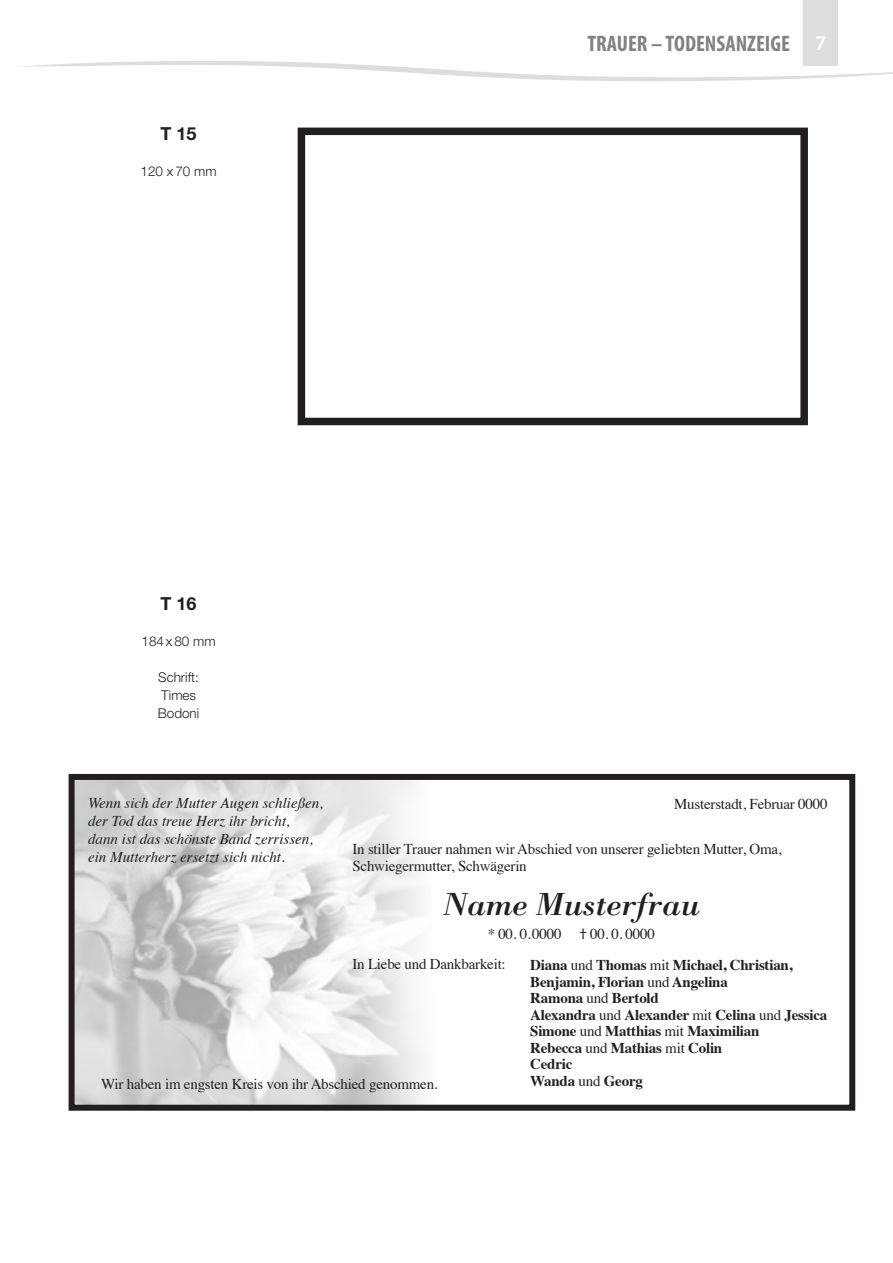
<style>
.page{position:relative;width:893px;height:1263px;background:#fff}
.page>*{position:absolute;margin:0;border:0;box-sizing:border-box;transform-origin:0 0}
._3__GS_1-zeilig_bold{font:italic 33px "Bodoni";letter-spacing:-.015em;color:#231f20;scale:1.05 1}
.t1{font:700 condensed 22.5px "Myriad Pro";color:#808285}
.t2{font:600 21px "Myriad Pro";color:#fff}
.t3{font:700 18px "Helvetica Neue LT Std";color:#231f20}
._3__GS_1-zeilig_bold-2{font:15px/16.5px "Times";letter-spacing:-.015em;color:#231f20}
._3__GS_1-zeilig_bold-3{font:700 15px/16.5px "Times";letter-spacing:-.015em;color:#231f20}
.t4{font:italic 15px "Times";color:#231f20}
.t5{font:300 13.5px/18px "Helvetica Neue LT Std";color:#231f20}
.s1{font-family:"Palatino"}
.s2{font-weight:400}
</style>
<div class="page">
<svg style="left:22px;top:61px;width:871px;height:20px"></svg>
<div style="left:804px;top:0;width:34px;height:65px;background:#dcdddf"></div>
<img style="left:76px;top:781px;width:348px;height:323px">
<div style="left:69px;top:774px;width:786px;height:337px;border:6px solid #231f20"></div>
<div style="left:298px;top:128px;width:510px;height:297px;border:8px solid #231f20"></div>
<p class="t3" style="left:161px;top:123px;width:38px">T 15</p>
<p class="t5" style="left:141px;top:162px;width:78px">120 x 70 mm</p>
<p class="t3" style="left:161px;top:593px;width:38px">T 16</p>
<p class="t5" style="left:142px;top:632px;width:75px">184x 80 mm</p>
<p class="t5" style="left:158px;top:668px;width:42px">Schrift:<br>Times</p>
<p class="t5" style="left:158px;top:704px;width:43px">Bodoni</p>
<p class="t1" style="left:587px;top:31px;width:204px">TRAUER – TODENSANZEIGE</p>
<p class="t2" style="left:815px;top:32px;width:13px">7</p>
<p class="t4" style="left:88px;top:790px;width:236px">Wenn sich der Mutter Augen schließen,</p>
<p class="t4" style="left:88px;top:808px;width:203px">der Tod das treue Herz ihr bricht,</p>
<p class="t4" style="left:88px;top:826px;width:227px">dann ist das schönste Band zerrissen,</p>
<p class="t4" style="left:88px;top:844px;width:198px">ein Mutterherz ersetzt sich nicht.</p>
<p class="_3__GS_1-zeilig_bold-2" style="left:352px;top:840px;width:431px">In stiller Trauer nahmen wir Abschied von unserer geliebten Mutter, Oma,<br>Schwiegermutter, Schwägerin</p>
<p class="_3__GS_1-zeilig_bold" style="left:443px;top:884px;width:247px">Name Musterfrau</p>
<p class="_3__GS_1-zeilig_bold-2" style="left:488px;top:924px;width:169px">* 00. 0.0000 <span class="s1">†</span> 00. 0. 0000</p>
<p class="_3__GS_1-zeilig_bold-3" style="left:530px;top:955px;width:264px">Diana <span class="s2">und</span> Thomas <span class="s2">mit</span> Michael, Christian,<br>Benjamin, Florian <span class="s2">und</span> Angelina</p>
<p class="_3__GS_1-zeilig_bold-3" style="left:530px;top:988px;width:130px">Ramona <span class="s2">und</span> Bertold</p>
<p class="_3__GS_1-zeilig_bold-3" style="left:530px;top:1005px;width:299px">Alexandra <span class="s2">und</span> Alexander <span class="s2">mit</span> Celina <span class="s2">und</span> Jessica</p>
<p class="_3__GS_1-zeilig_bold-3" style="left:530px;top:1021px;width:231px">Simone <span class="s2">und</span> Matthias <span class="s2">mit</span> Maximilian</p>
<p class="_3__GS_1-zeilig_bold-3" style="left:530px;top:1038px;width:194px">Rebecca <span class="s2">und</span> Mathias <span class="s2">mit</span> Colin</p>
<p class="_3__GS_1-zeilig_bold-3" style="left:530px;top:1054px;width:44px">Cedric</p>
<p class="_3__GS_1-zeilig_bold-2" style="left:101px;top:1074px;width:338px">Wir haben im engsten Kreis von ihr Abschied genommen.</p>
<p class="_3__GS_1-zeilig_bold-3" style="left:530px;top:1071px;width:114px">Wanda <span class="s2">und</span> Georg</p>
<p class="_3__GS_1-zeilig_bold-2" style="left:674px;top:794px;width:155px">Musterstadt, Februar 0000</p>
<p class="_3__GS_1-zeilig_bold-2" style="left:352px;top:955px;width:155px">In Liebe und Dankbarkeit:</p>
</div>
